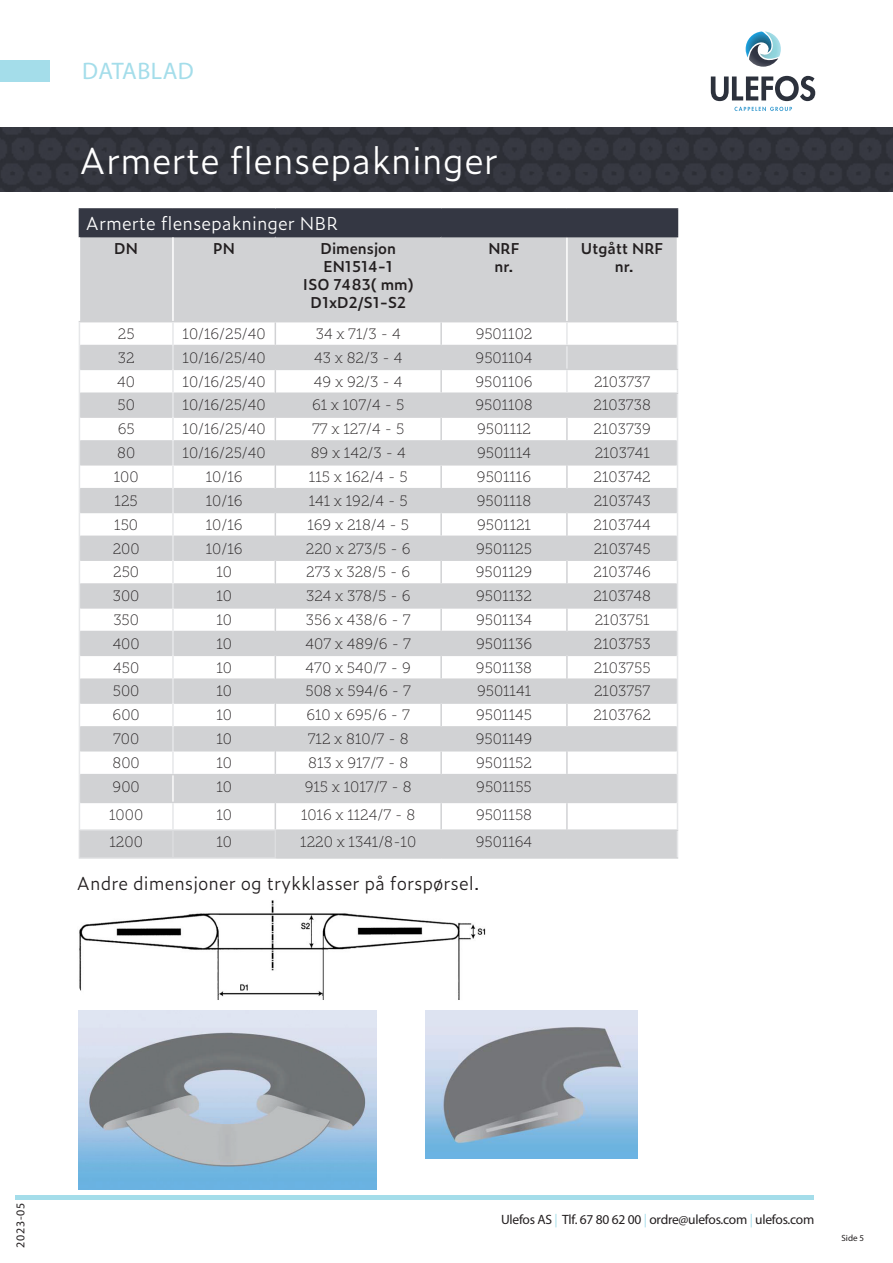
<style>
.page{position:relative;width:893px;height:1263px;background:#fff}
.page>*{position:absolute;margin:0;border:0;box-sizing:border-box;transform-origin:0 0}
.t1{font:300 36px "Zeitung Pro";color:#fff}
.t2{font:24px "Myriad Pro";letter-spacing:.02em;color:#a4ddea}
.t3{font:300 18px "Zeitung Pro";color:#231f20}
.t4{font:300 18px "Zeitung Pro";color:#fff}
.t5{font:15px "Museo Slab 100";color:#231f20}
.t6{font:600 15px/18px "Zeitung Pro";color:#231f20;text-align:center}
.t7{font:13.5px "Myriad Pro";letter-spacing:-.02em;color:#231f20}
.t8{font:12px "Myriad Pro";letter-spacing:.06em;color:#231f20}
.t9{font:9px "Myriad Pro";color:#231f20}
.s1{color:#a4ddea}
</style>
<div class="page">
<hr style="left:16px;top:1195px;width:798px;height:4px;background:#a4ddea">
<div style="left:0;top:61px;width:50px;height:21px;background:#a4ddea"></div>
<svg style="left:734px;top:107px;width:58px;height:4px"></svg>
<svg style="left:746px;top:31px;width:35px;height:36px"></svg>
<svg style="left:711px;top:76px;width:104px;height:25px"></svg>
<img style="left:0;top:128px;width:893px;height:64px">
<div style="left:80px;top:237px;width:597px;height:84px;background:#d1d2d4"></div>
<hr style="left:79px;top:208px;width:94px;height:2px;background:#343743">
<hr style="left:173px;top:208px;width:102px;height:2px;background:#343743">
<hr style="left:275px;top:208px;width:166px;height:2px;background:#343743">
<hr style="left:79px;top:857px;width:94px;height:2px;background:#dcdddf">
<hr style="left:173px;top:857px;width:103px;height:2px;background:#dcdddf">
<div style="left:79px;top:209px;width:599px;height:28px;background:#343743"></div>
<hr style="left:275px;top:237px;width:1px;height:84px;background:#d1d2d4">
<hr style="left:440px;top:237px;width:2px;height:84px;background:#d1d2d4">
<hr style="left:79px;top:321px;width:94px;height:1px;background:#d1d2d4">
<hr style="left:173px;top:321px;width:102px;height:1px;background:#d1d2d4">
<hr style="left:567px;top:321px;width:111px;height:1px;background:#d1d2d4">
<hr style="left:275px;top:321px;width:166px;height:1px;background:#d1d2d4">
<hr style="left:441px;top:321px;width:126px;height:1px;background:#d1d2d4">
<hr style="left:172px;top:237px;width:2px;height:84px;background:#fff">
<hr style="left:566px;top:237px;width:2px;height:84px;background:#fff">
<hr style="left:276px;top:857px;width:165px;height:2px;background:#d1d2d4">
<hr style="left:441px;top:857px;width:126px;height:2px;background:#d1d2d4">
<hr style="left:567px;top:857px;width:111px;height:2px;background:#d1d2d4">
<svg style="left:79px;top:322px;width:599px;height:535px"></svg>
<hr style="left:441px;top:208px;width:126px;height:2px;background:#343743">
<hr style="left:567px;top:208px;width:111px;height:2px;background:#343743">
<hr style="left:441px;top:236px;width:126px;height:1px;background:#343743">
<hr style="left:567px;top:236px;width:111px;height:1px;background:#343743">
<img style="left:79px;top:1010px;width:297px;height:179px">
<img style="left:425px;top:1010px;width:213px;height:149px">
<img style="left:79px;top:900px;width:407px;height:100px">
<h2 class="t2" style="left:82px;top:56px;width:113px">DATABLAD</h2>
<h1 class="t1" style="left:79px;top:133px;width:421px">Armerte flensepakninger</h1>
<p class="t4" style="left:85px;top:210px;width:254px">Armerte flensepakninger NBR</p>
<p class="t6" style="left:114px;top:239px;width:25px">DN</p>
<p class="t6" style="left:213px;top:239px;width:23px">PN</p>
<p class="t6" style="left:303px;top:239px;width:112px">Dimensjon<br>EN1514-1<br>ISO 7483( mm)<br>D1xD2/S1-S2</p>
<p class="t6" style="left:488px;top:239px;width:33px">NRF nr.</p>
<p class="t6" style="left:581px;top:239px;width:84px">Utgått NRF nr.</p>
<p class="t5" style="left:118px;top:326px;width:18px">25</p>
<p class="t5" style="left:183px;top:326px;width:85px">10/16/25/40</p>
<p class="t5" style="left:316px;top:326px;width:87px">34 x 71/3 - 4</p>
<p class="t5" style="left:476px;top:326px;width:58px">9501102</p>
<p class="t5" style="left:118px;top:350px;width:18px">32</p>
<p class="t5" style="left:183px;top:350px;width:85px">10/16/25/40</p>
<p class="t5" style="left:314px;top:350px;width:90px">43 x 82/3 - 4</p>
<p class="t5" style="left:476px;top:350px;width:58px">9501104</p>
<p class="t5" style="left:117px;top:373px;width:19px">40</p>
<p class="t5" style="left:183px;top:373px;width:85px">10/16/25/40</p>
<p class="t5" style="left:314px;top:373px;width:90px">49 x 92/3 - 4</p>
<p class="t5" style="left:476px;top:373px;width:58px">9501106</p>
<p class="t5" style="left:594px;top:373px;width:58px">2103737</p>
<p class="t5" style="left:117px;top:397px;width:19px">50</p>
<p class="t5" style="left:183px;top:397px;width:85px">10/16/25/40</p>
<p class="t5" style="left:312px;top:397px;width:94px">61 x 107/4 - 5</p>
<p class="t5" style="left:475px;top:397px;width:59px">9501108</p>
<p class="t5" style="left:593px;top:397px;width:59px">2103738</p>
<p class="t5" style="left:118px;top:421px;width:18px">65</p>
<p class="t5" style="left:183px;top:421px;width:85px">10/16/25/40</p>
<p class="t5" style="left:312px;top:421px;width:94px">77 x 127/4 - 5</p>
<p class="t5" style="left:477px;top:421px;width:55px">9501112</p>
<p class="t5" style="left:594px;top:421px;width:59px">2103739</p>
<p class="t5" style="left:117px;top:445px;width:20px">80</p>
<p class="t5" style="left:183px;top:445px;width:85px">10/16/25/40</p>
<p class="t5" style="left:311px;top:445px;width:97px">89 x 142/3 - 4</p>
<p class="t5" style="left:477px;top:445px;width:56px">9501114</p>
<p class="t5" style="left:595px;top:445px;width:57px">2103741</p>
<p class="t5" style="left:114px;top:469px;width:26px">100</p>
<p class="t5" style="left:206px;top:469px;width:38px">10/16</p>
<p class="t5" style="left:309px;top:469px;width:100px">115 x 162/4 - 5</p>
<p class="t5" style="left:477px;top:469px;width:56px">9501116</p>
<p class="t5" style="left:594px;top:469px;width:59px">2103742</p>
<p class="t5" style="left:115px;top:493px;width:25px">125</p>
<p class="t5" style="left:206px;top:493px;width:38px">10/16</p>
<p class="t5" style="left:309px;top:493px;width:101px">141 x 192/4 - 5</p>
<p class="t5" style="left:477px;top:493px;width:56px">9501118</p>
<p class="t5" style="left:594px;top:493px;width:58px">2103743</p>
<p class="t5" style="left:114px;top:516px;width:25px">150</p>
<p class="t5" style="left:206px;top:516px;width:38px">10/16</p>
<p class="t5" style="left:307px;top:516px;width:103px">169 x 218/4 - 5</p>
<p class="t5" style="left:477px;top:516px;width:55px">9501121</p>
<p class="t5" style="left:594px;top:516px;width:59px">2103744</p>
<p class="t5" style="left:113px;top:540px;width:28px">200</p>
<p class="t5" style="left:206px;top:540px;width:38px">10/16</p>
<p class="t5" style="left:306px;top:540px;width:106px">220 x 273/5 - 6</p>
<p class="t5" style="left:476px;top:540px;width:57px">9501125</p>
<p class="t5" style="left:594px;top:540px;width:58px">2103745</p>
<p class="t5" style="left:113px;top:564px;width:27px">250</p>
<p class="t5" style="left:216px;top:564px;width:17px">10</p>
<p class="t5" style="left:306px;top:564px;width:106px">273 x 328/5 - 6</p>
<p class="t5" style="left:476px;top:564px;width:58px">9501129</p>
<p class="t5" style="left:593px;top:564px;width:59px">2103746</p>
<p class="t5" style="left:113px;top:588px;width:28px">300</p>
<p class="t5" style="left:216px;top:588px;width:17px">10</p>
<p class="t5" style="left:306px;top:588px;width:106px">324 x 378/5 - 6</p>
<p class="t5" style="left:476px;top:588px;width:57px">9501132</p>
<p class="t5" style="left:593px;top:588px;width:59px">2103748</p>
<p class="t5" style="left:113px;top:612px;width:27px">350</p>
<p class="t5" style="left:216px;top:612px;width:17px">10</p>
<p class="t5" style="left:306px;top:612px;width:106px">356 x 438/6 - 7</p>
<p class="t5" style="left:476px;top:612px;width:57px">9501134</p>
<p class="t5" style="left:595px;top:612px;width:56px">2103751</p>
<p class="t5" style="left:113px;top:635px;width:29px">400</p>
<p class="t5" style="left:216px;top:635px;width:17px">10</p>
<p class="t5" style="left:306px;top:635px;width:107px">407 x 489/6 - 7</p>
<p class="t5" style="left:476px;top:635px;width:58px">9501136</p>
<p class="t5" style="left:594px;top:635px;width:58px">2103753</p>
<p class="t5" style="left:113px;top:659px;width:28px">450</p>
<p class="t5" style="left:216px;top:659px;width:17px">10</p>
<p class="t5" style="left:306px;top:659px;width:107px">470 x 540/7 - 9</p>
<p class="t5" style="left:476px;top:659px;width:58px">9501138</p>
<p class="t5" style="left:594px;top:659px;width:58px">2103755</p>
<p class="t5" style="left:113px;top:683px;width:28px">500</p>
<p class="t5" style="left:216px;top:683px;width:17px">10</p>
<p class="t5" style="left:305px;top:683px;width:107px">508 x 594/6 - 7</p>
<p class="t5" style="left:477px;top:683px;width:56px">9501141</p>
<p class="t5" style="left:594px;top:683px;width:58px">2103757</p>
<p class="t5" style="left:113px;top:707px;width:29px">600</p>
<p class="t5" style="left:216px;top:707px;width:17px">10</p>
<p class="t5" style="left:306px;top:707px;width:105px">610 x 695/6 - 7</p>
<p class="t5" style="left:476px;top:707px;width:57px">9501145</p>
<p class="t5" style="left:593px;top:707px;width:59px">2103762</p>
<p class="t5" style="left:113px;top:731px;width:28px">700</p>
<p class="t5" style="left:216px;top:731px;width:17px">10</p>
<p class="t5" style="left:308px;top:731px;width:102px">712 x 810/7 - 8</p>
<p class="t5" style="left:476px;top:731px;width:58px">9501149</p>
<p class="t5" style="left:113px;top:755px;width:29px">800</p>
<p class="t5" style="left:216px;top:755px;width:17px">10</p>
<p class="t5" style="left:308px;top:755px;width:102px">813 x 917/7 - 8</p>
<p class="t5" style="left:476px;top:755px;width:57px">9501152</p>
<p class="t5" style="left:113px;top:779px;width:29px">900</p>
<p class="t5" style="left:216px;top:779px;width:17px">10</p>
<p class="t5" style="left:305px;top:779px;width:108px">915 x 1017/7 - 8</p>
<p class="t5" style="left:476px;top:779px;width:57px">9501155</p>
<p class="t5" style="left:109px;top:806px;width:36px">1000</p>
<p class="t5" style="left:216px;top:806px;width:17px">10</p>
<p class="t5" style="left:301px;top:806px;width:116px">1016 x 1124/7 - 8</p>
<p class="t5" style="left:476px;top:806px;width:58px">9501158</p>
<p class="t5" style="left:109px;top:834px;width:35px">1200</p>
<p class="t5" style="left:216px;top:834px;width:17px">10</p>
<p class="t5" style="left:300px;top:834px;width:117px">1220 x 1341/8-10</p>
<p class="t5" style="left:476px;top:834px;width:58px">9501164</p>
<p class="t3" style="left:77px;top:870px;width:405px">Andre dimensjoner og trykklasser på forspørsel.</p>
<p class="t8" style="left:13px;top:1248px;width:46px;rotate:-90deg">2023-05</p>
<p class="t7" style="left:501px;top:1211px;width:315px">Ulefos AS <span class="s1">|</span> Tlf. 67 80 62 00 <span class="s1">|</span> ordre@ulefos.com <span class="s1">|</span> ulefos.com</p>
<p class="t9" style="left:841px;top:1233px;width:24px">Side 5</p>
</div>
